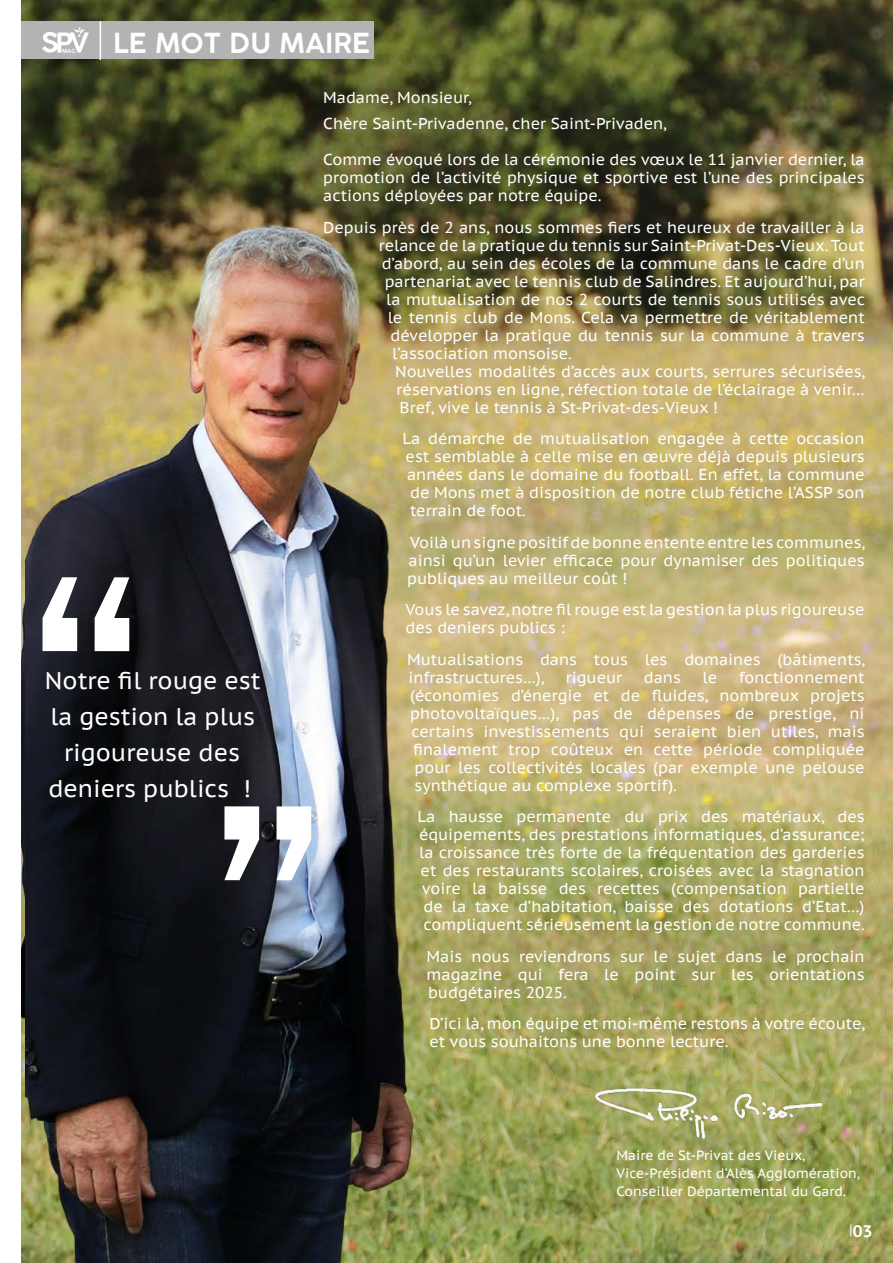
<style>
.page{position:relative;width:893px;height:1263px;background:#fff}
.page>*{position:absolute;margin:0;border:0;box-sizing:border-box;transform-origin:0 0}
.t1{font:600 27px "COCOGOOSE";color:#fff}
.t2{font:24px/36px "PT Sans Caption";color:#fff;text-align:center}
.t3{font:700 16.5px "PT Sans Caption";color:#fff}
.t4{font:15.75px/18px "PT Sans Caption";color:#fff;text-align:justify}
.t5{font:13.5px/18px "PT Sans Caption";color:#fff}
.t6{font:600 5.7px "COCOGOOSE";color:#fff}
</style>
<div class="page">
<img style="left:21px;top:0;width:872px;height:1263px">
<img style="left:581px;top:1082px;width:251px;height:63px">
<svg style="left:850px;top:1224px;width:1px;height:12px"></svg>
<img style="left:26px;top:0;width:388px;height:1263px">
<svg style="left:95px;top:577px;width:34px;height:74px"></svg>
<svg style="left:43px;top:577px;width:34px;height:74px"></svg>
<svg style="left:224px;top:806px;width:35px;height:74px"></svg>
<svg style="left:276px;top:806px;width:35px;height:74px"></svg>
<p class="t6" style="left:62px;top:47px;width:15px">MAG</p>
<h1 class="t1" style="left:113px;top:24px;width:258px">LE MOT DU MAIRE</h1>
<h2 class="t2" style="left:45px;top:662px;width:217px">Notre fil rouge est la gestion la plus rigoureuse des deniers publics !</h2>
<p class="t4" style="left:323px;top:83px;width:345px;line-height:26.5px">Madame, Monsieur,<br>Chère Saint-Privadenne, cher Saint-Privaden,</p>
<p class="t4" style="left:323px;top:150px;width:543px">Comme évoqué lors de la cérémonie des vœux le 11 janvier dernier, la promotion de l’activité physique et sportive est l’une des principales actions déployées par notre équipe.</p>
<p class="t4" style="left:323px;top:218px;width:543px">Depuis près de 2 ans, nous sommes fiers et heureux de travailler à la</p>
<p class="t4" style="left:379px;top:236px;width:488px">relance de la pratique du tennis sur Saint-Privat-Des-Vieux. Tout</p>
<p class="t4" style="left:382px;top:254px;width:485px">d’abord, au sein des écoles de la commune dans le cadre d’un</p>
<p class="t4" style="left:385px;top:272px;width:482px">partenariat avec le tennis club de Salindres. Et aujourd’hui, par</p>
<p class="t4" style="left:386px;top:290px;width:480px">la mutualisation de nos 2 courts de tennis sous utilisés avec</p>
<p class="t4" style="left:388px;top:308px;width:479px">le tennis club de Mons. Cela va permettre de véritablement</p>
<p class="t4" style="left:391px;top:326px;width:475px">développer la pratique du tennis sur la commune à travers</p>
<p class="t4" style="left:392px;top:344px;width:181px">l’association monsoise.</p>
<p class="t4" style="left:395px;top:362px;width:471px">Nouvelles modalités d’accès aux courts, serrures sécurisées,</p>
<p class="t4" style="left:397px;top:380px;width:470px">réservations en ligne, réfection totale de l’éclairage à venir…</p>
<p class="t4" style="left:400px;top:398px;width:320px">Bref, vive le tennis à St-Privat-des-Vieux !</p>
<p class="t4" style="left:403px;top:429px;width:464px">La démarche de mutualisation engagée à cette occasion est semblable à celle mise en œuvre déjà depuis plusieurs années dans le domaine du football. En effet, la commune de Mons met à disposition de notre club fétiche l’ASSP son terrain de foot.</p>
<p class="t4" style="left:407px;top:533px;width:459px">Voilà un signe positif de bonne entente entre les communes, ainsi qu’un levier efficace pour dynamiser des politiques publiques au meilleur coût !</p>
<p class="t4" style="left:406px;top:600px;width:461px">Vous le savez, notre fil rouge est la gestion la plus rigoureuse des deniers publics :</p>
<p class="t4" style="left:407px;top:650px;width:460px">Mutualisations dans tous les domaines (bâtiments, infrastructures…),</p>
<p class="t4" style="left:410px;top:668px;width:456px;text-indent:329px">fonctionnement (économies d’énergie et de fluides, nombreux projets photovoltaïques…), pas de dépenses de prestige, ni certains investissements qui seraient bien utiles, mais finalement trop coûteux en cette période compliquée pour les collectivités locales (par exemple une pelouse synthétique au complexe sportif).</p>
<p class="t4" style="left:418px;top:807px;width:449px">La hausse permanente du prix des matériaux, des équipements, des prestations informatiques, d’assurance; la croissance très forte de la fréquentation des garderies et des restaurants scolaires, croisées avec la stagnation voire la baisse des recettes (compensation partielle de la taxe d’habitation, baisse des dotations d’Etat…) compliquent sérieusement la gestion de notre commune.</p>
<p class="t4" style="left:427px;top:947px;width:440px">Mais nous reviendrons sur le sujet dans le prochain magazine qui fera le point sur les orientations budgétaires 2025.</p>
<p class="t4" style="left:430px;top:1014px;width:437px">D’ici là, mon équipe et moi-même restons à votre écoute, et vous souhaitons une bonne lecture.</p>
<p class="t4" style="left:566px;top:668px;width:58px">rigueur</p>
<p class="t4" style="left:644px;top:668px;width:39px">dans</p>
<p class="t4" style="left:703px;top:668px;width:16px">le</p>
<p class="t5" style="left:617px;top:1146px;width:245px">Maire de St-Privat des Vieux,<br>Vice-Président d’Alès Agglomération,<br>Conseiller Départemental du Gard.</p>
<p class="t3" style="left:853px;top:1220px;width:21px">03</p>
</div>
